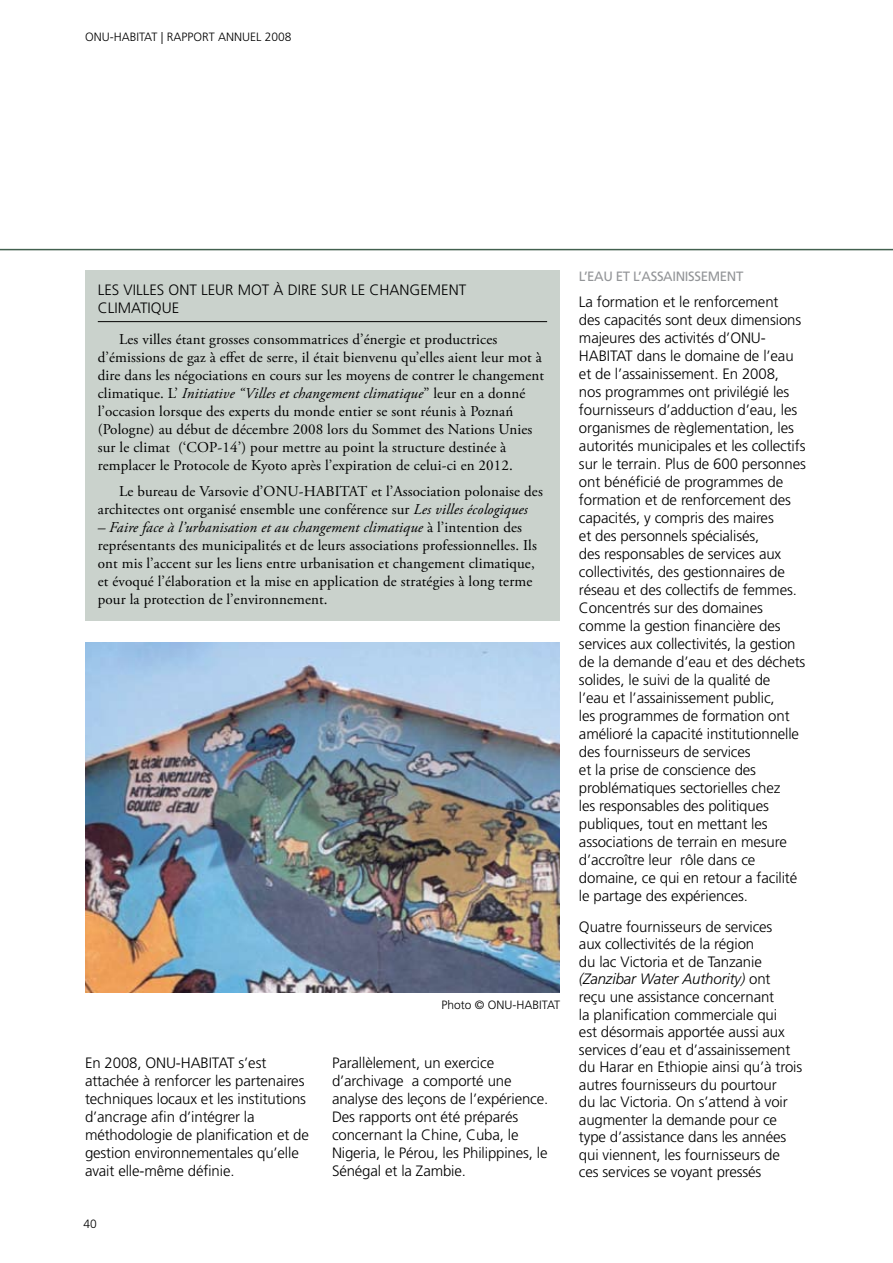
<style>
.page{position:relative;width:893px;height:1263px;background:#fff}
.page>*{position:absolute;margin:0;border:0;box-sizing:border-box;transform-origin:0 0}
.t1{font:300 15px/18px "Frutiger";letter-spacing:-.01em;color:#000}
.t2{font:15px/18px "Adobe Garamond Pro";letter-spacing:.01em;color:#000}
.t3{font:13.5px "Frutiger";letter-spacing:-.03em;color:#939598}
.t4{font:300 12px "Frutiger";color:#000}
.s1{font-style:italic}
</style>
<div class="page">
<hr style="left:0;top:249px;width:893px;height:1px;background:#42604f">
<img style="left:85px;top:642px;width:475px;height:350px">
<div style="left:85px;top:271px;width:475px;height:350px;background:#cad2cc"></div>
<hr style="left:98px;top:321px;width:449px;height:1px;background:#000">
<p class="t4" style="left:85px;top:30px;width:208px">ONU-habitat | RAPPORT ANNUEL 2008</p>
<p class="t1" style="left:98px;top:281px;width:46px">Les villes</p>
<p class="t1" style="left:169px;top:281px;width:42px">on t leur</p>
<p class="t1" style="left:238px;top:281px;width:93px">mot à dire sur</p>
<p class="t1" style="left:351px;top:281px;width:59px">le changemen</p>
<p class="t1" style="left:459px;top:281px;width:9px">t</p>
<p class="t1" style="left:98px;top:299px;width:64px">climatique</p>
<p class="t2" style="left:98px;top:330px;width:448px;text-indent:21px">Les villes étant grosses consommatrices d’énergie et productrices d’émissions de gaz à effet de serre, il était bienvenu qu’elles aient leur mot à dire dans les négociations en cours sur les moyens de contrer le changement climatique. L’ <span class="s1">Initiative “Villes et changement climatique</span>” leur en a donné l’occasion lorsque des experts du monde entier se sont réunis à Poznań (Pologne) au début de décembre 2008 lors du Sommet des Nations Unies sur le climat (‘COP-14’) pour mettre au point la structure destinée à remplacer le Protocole de Kyoto après l’expiration de celui-ci en 2012.</p>
<p class="t2" style="left:98px;top:483px;width:447px;text-indent:21px">Le bureau de Varsovie d’ONU-HABITAT et l’Association polonaise des architectes ont organisé ensemble une conférence sur <span class="s1">Les villes écologiques</span></p>
<p class="t2" style="left:98px;top:519px;width:441px"><span class="s1">– Faire face à l’urbanisation et au changement climatique</span> à l’intention des représentants des municipalités et de leurs associations professionnelles. Ils ont mis l’accent sur les liens entre urbanisation et changement climatique, et évoqué l’élaboration et la mise en application de stratégies à long terme pour la protection de l’environnement.</p>
<p class="t4" style="left:442px;top:998px;width:83px">Photo © ONU-HABITAT</p>
<p class="t1" style="left:85px;top:1054px;width:225px;text-indent:154px">s’est attachée à renforcer les partenaires techniques locaux et les institutions d’ancrage afin d’intégrer la méthodologie de planification et de gestion environnementales qu’elle avait elle-même définie.</p>
<p class="t1" style="left:332px;top:1054px;width:218px">Parallèlement, un exercice d’archivage a comporté une analyse des leçons de l’expérience.<br>Des rapports ont été préparés concernant la Chine, Cuba, le<br>Nigeria, le Pérou, les Philippines, le<br>Sénégal et la Zambie.</p>
<p class="t1" style="left:85px;top:1054px;width:105px">En 2008, ONU-HABITAT</p>
<p class="t4" style="left:84px;top:1217px;width:15px">40</p>
<p class="t3" style="left:579px;top:268px;width:18px">L’EAU</p>
<p class="t3" style="left:616px;top:268px;width:94px">ET L’ASSAIN ISSEMENT</p>
<p class="t1" style="left:579px;top:293px;width:224px">La formation et le renforcement des capacités sont deux dimensions majeures des activités d’ONU-<br>HABITAT</p>
<p class="t1" style="left:579px;top:347px;width:228px;text-indent:58px">dans le domaine de l’eau et de l’assainissement. En 2008,<br>nos programmes ont privilégié les fournisseurs d’adduction d’eau, les organismes de règlementation, les autorités municipales et les collectifs sur le terrain. Plus de 600 personnes ont bénéficié de programmes de formation et de renforcement des capacités, y compris des maires<br>et des personnels spécialisés,<br>des responsables de services aux collectivités, des gestionnaires de réseau et des collectifs de femmes.<br>Concentrés sur des domaines comme la gestion financière des services aux collectivités, la gestion de la demande d’eau et des déchets solides, le suivi de la qualité de<br>l’eau et l’assainissement public,<br>les programmes de formation ont amélioré la capacité institutionnelle des fournisseurs de services<br>et la prise de conscience des problématiques sectorielles chez<br>les responsables des politiques publiques, tout en mettant les associations de terrain en mesure d’accroître leur rôle dans ce domaine, ce qui en retour a facilité le partage des expériences.</p>
<p class="t1" style="left:579px;top:918px;width:225px;line-height:17.5px">Quatre fournisseurs de services<br>aux collectivités de la région<br>du lac Victoria et de Tanzanie <span class="s1">(Zanzibar Water Authority)</span> ont<br>reçu une assistance concernant<br>la planification commerciale qui<br>est désormais apportée aussi aux services d’eau et d’assainissement du Harar en Ethiopie ainsi qu’à trois autres fournisseurs du pourtour<br>du lac Victoria. On s’attend à voir augmenter la demande pour ce type d’assistance dans les années qui viennent, les fournisseurs de ces services se voyant pressés</p>
</div>
